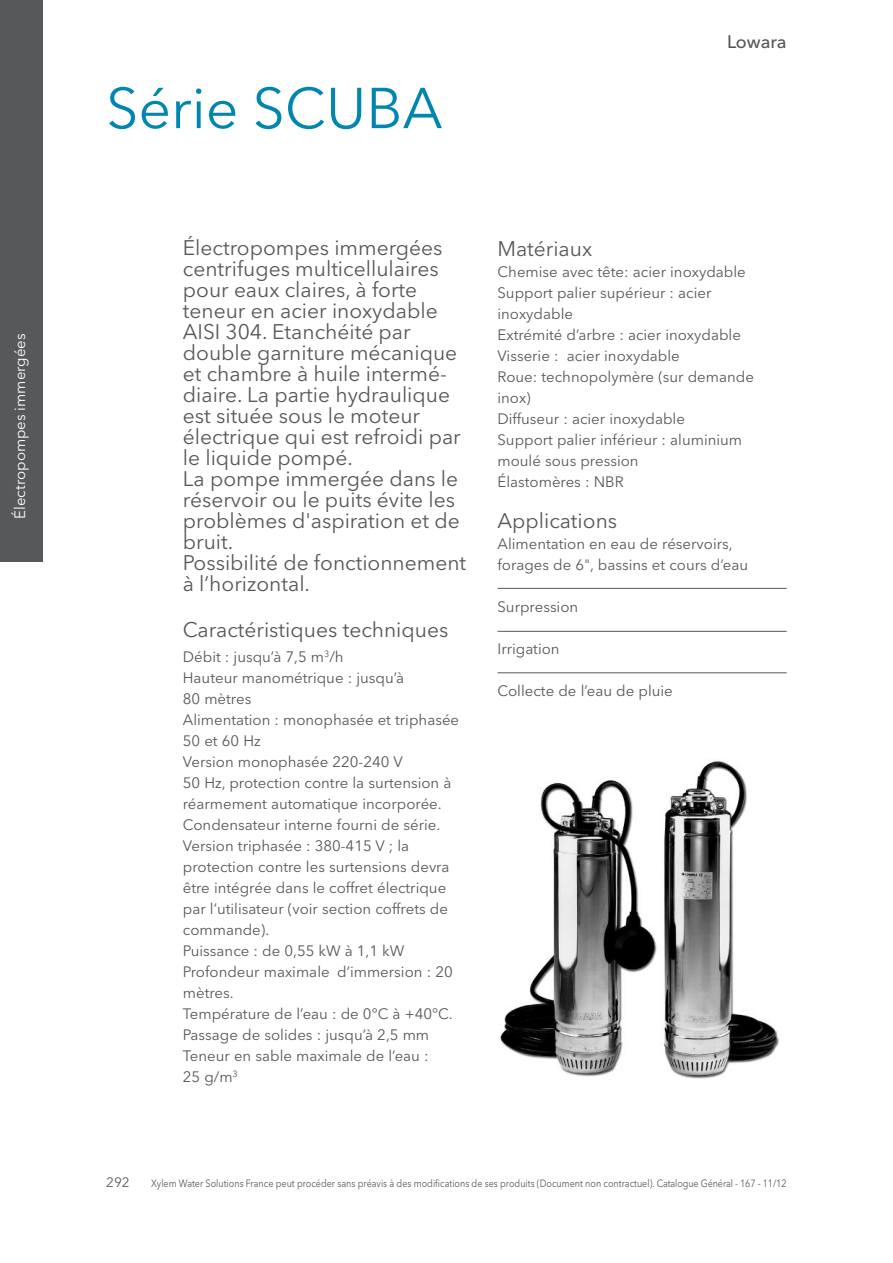
<style>
.page{position:relative;width:893px;height:1263px;background:#fff}
.page>*{position:absolute;margin:0;border:0;box-sizing:border-box;transform-origin:0 0}
.t1{font:57px "Avenir Next LT Pro";color:#0086af}
.t2{font:21px/21px "Avenir Next LT Pro";color:#57585a}
.t3{font:500 18px "Avenir Next LT Pro";color:#57585a}
.t4{font:15px/21px "Avenir Next LT Pro";color:#57585a}
.t5{font:15px "Avenir Next LT Pro";color:#fff}
.t6{font:13.5px "Avenir Next LT Pro";color:#57585a}
.t7{font:10.5px "Avenir Next LT Pro";color:#57585a;scale:.86 1}
</style>
<div class="page">
<div style="left:0;top:0;width:43px;height:561px;background:#57585a"></div>
<hr style="left:497px;top:588px;width:290px;height:1px;background:#57585a">
<hr style="left:497px;top:631px;width:290px;height:1px;background:#57585a">
<hr style="left:497px;top:672px;width:290px;height:1px;background:#57585a">
<img style="left:499px;top:760px;width:280px;height:319px">
<p class="t5" style="left:14px;top:519px;width:187px;rotate:-90deg">Électropompes immergées</p>
<h1 class="t1" style="left:106px;top:88px;width:338px">Série SCUBA</h1>
<p class="t3" style="left:727px;top:35px;width:61px">Lowara</p>
<p class="t2" style="left:183px;top:239px;width:285px">Électropompes immergées centrifuges multicellulaires pour eaux claires, à forte teneur en acier inoxydable<br>AISI 304. Etanchéité par double garniture mécanique et chambre à huile intermé&shy;diaire. La partie hydraulique est située sous le moteur électrique qui est refroidi par le liquide pompé.<br>La pompe immergée dans le réservoir ou le puits évite les problèmes d'aspiration et de bruit.<br>Possibilité de fonctionnement à l’horizontal.</p>
<h2 class="t2" style="left:183px;top:622px;width:267px">Caractéristiques techniques</h2>
<p class="t4" style="left:183px;top:648px;width:278px">Débit : jusqu’à 7,5 m<sup>3</sup>/h<br>Hauteur manométrique : jusqu’à<br>80 mètres<br>Alimentation : monophasée et triphasée<br>50 et 60 Hz<br>Version monophasée 220-240 V<br>50 Hz, protection contre la surtension à réarmement automatique incorporée.<br>Condensateur interne fourni de série.<br>Version triphasée : 380-415 V ; la protection contre les surtensions devra être intégrée dans le coffret électrique par l’utilisateur (voir section coffrets de commande).<br>Puissance : de 0,55 kW à 1,1 kW<br>Profondeur maximale d’immersion : 20 mètres.<br>Température de l’eau : de 0°C à +40°C.<br>Passage de solides : jusqu’à 2,5 mm<br>Teneur en sable maximale de l’eau :<br>25 g/m<sup>3</sup></p>
<h2 class="t2" style="left:497px;top:241px;width:96px">Matériaux</h2>
<p class="t4" style="left:497px;top:263px;width:258px">Chemise avec tête: acier inoxydable<br>Support palier supérieur : acier inoxydable<br>Extrémité d’arbre : acier inoxydable<br>Visserie : acier inoxydable<br>Roue: technopolymère (sur demande inox)<br>Diffuseur : acier inoxydable<br>Support palier inférieur : aluminium moulé sous pression<br>Élastomères : NBR</p>
<h2 class="t2" style="left:497px;top:512px;width:121px">Applications</h2>
<p class="t4" style="left:497px;top:535px;width:252px">Alimentation en eau de réservoirs, forages de 6", bassins et cours d’eau</p>
<p class="t4" style="left:497px;top:598px;width:82px">Surpression</p>
<p class="t4" style="left:497px;top:640px;width:64px">Irrigation</p>
<p class="t4" style="left:497px;top:682px;width:177px">Collecte de l’eau de pluie</p>
<p class="t6" style="left:106px;top:1178px;width:25px">292</p>
<p class="t7" style="left:151px;top:1179px;width:740px">Xylem Water Solutions France peut procéder sans préavis à des modifications de ses produits (Document non contractuel). Catalogue Général - 167 - 11/12</p>
</div>
